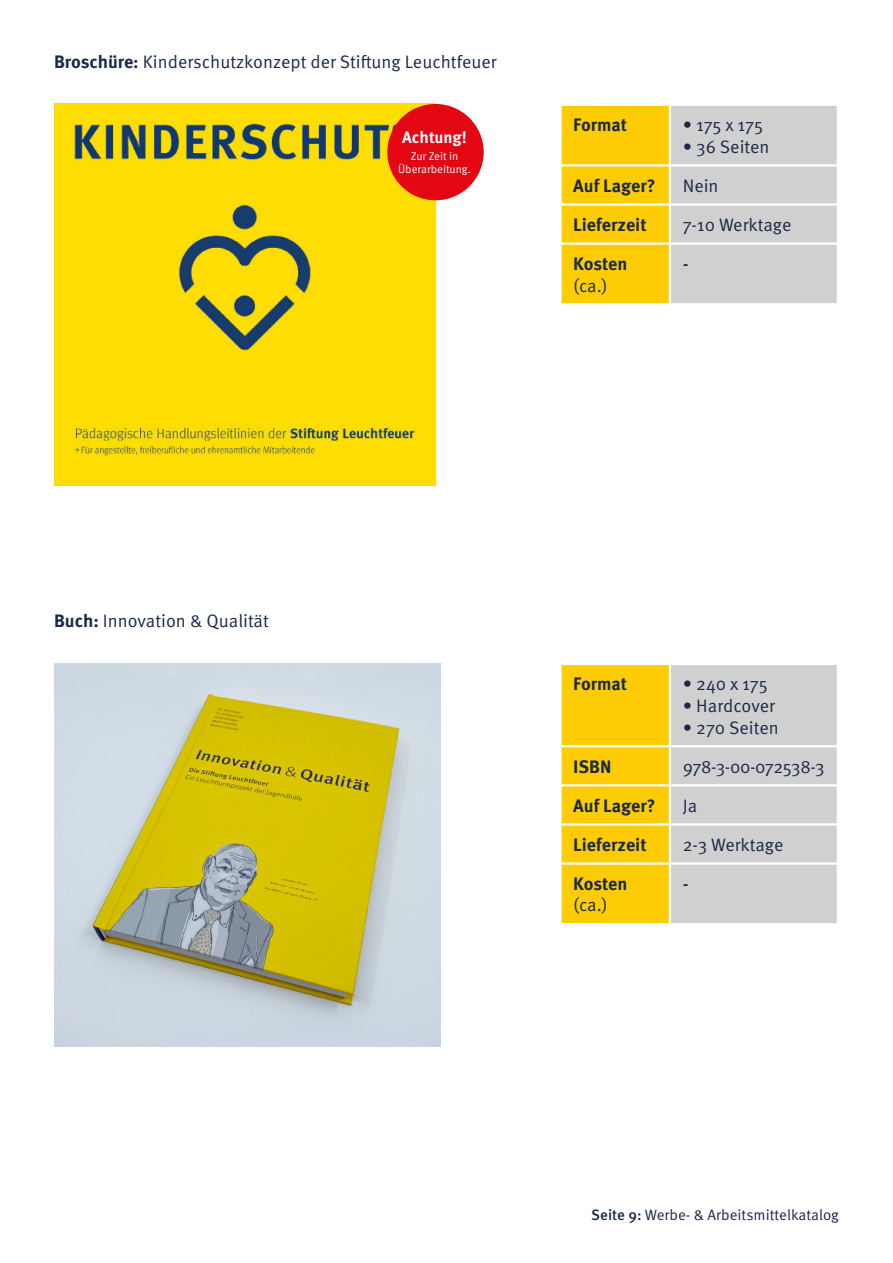
<style>
.page{position:relative;width:893px;height:1263px;background:#fff}
.page>*{position:absolute;margin:0;border:0;box-sizing:border-box;transform-origin:0 0}
.t1{font:18px "Meta Pro Norm";color:#1b2947}
.t2{font:700 18px "Meta Pro";color:#1b2947}
.t3{font:18px "Meta Pro Norm";letter-spacing:-.03em;color:#1b2947}
.t4{font:500 18px "Meta Pro";color:#1b2947}
.t5{font:700 16.5px "Meta Pro";color:#fff}
.t6{font:15px "Meta Pro Norm";color:#1b2947}
.t7{font:11.25px/13.5px "Meta Pro Norm";color:#fff;text-align:center}
.s1{font-family:"Meta Pro";font-weight:700}
.s2{font-family:"Meta Pro";font-weight:500}
</style>
<div class="page">
<img style="left:54px;top:663px;width:386px;height:384px">
<svg style="left:562px;top:665px;width:275px;height:258px;background:#e1ce81"></svg>
<hr style="left:669px;top:665px;width:2px;height:80px;background:#fff">
<hr style="left:559px;top:745px;width:111px;height:2px;background:#fff">
<hr style="left:670px;top:745px;width:169px;height:2px;background:#fff">
<hr style="left:669px;top:747px;width:2px;height:37px;background:#fff">
<hr style="left:559px;top:784px;width:111px;height:2px;background:#fff">
<hr style="left:670px;top:784px;width:169px;height:2px;background:#fff">
<hr style="left:669px;top:786px;width:2px;height:37px;background:#fff">
<hr style="left:559px;top:823px;width:111px;height:2px;background:#fff">
<hr style="left:670px;top:823px;width:169px;height:2px;background:#fff">
<hr style="left:669px;top:825px;width:2px;height:37px;background:#fff">
<hr style="left:559px;top:862px;width:111px;height:3px;background:#fff">
<hr style="left:670px;top:862px;width:169px;height:3px;background:#fff">
<hr style="left:669px;top:865px;width:2px;height:58px;background:#fff">
<img style="left:54px;top:104px;width:381px;height:381px">
<svg style="left:562px;top:106px;width:275px;height:197px;background:#e1ce7f"></svg>
<hr style="left:669px;top:106px;width:2px;height:58px;background:#fff">
<hr style="left:559px;top:164px;width:111px;height:3px;background:#fff">
<hr style="left:670px;top:164px;width:169px;height:3px;background:#fff">
<hr style="left:669px;top:167px;width:2px;height:36px;background:#fff">
<hr style="left:559px;top:203px;width:111px;height:3px;background:#fff">
<hr style="left:670px;top:203px;width:169px;height:3px;background:#fff">
<hr style="left:669px;top:206px;width:2px;height:36px;background:#fff">
<hr style="left:559px;top:242px;width:111px;height:3px;background:#fff">
<hr style="left:670px;top:242px;width:169px;height:3px;background:#fff">
<hr style="left:669px;top:245px;width:2px;height:58px;background:#fff">
<div style="left:387px;top:104px;width:97px;height:96px;background:#e30613;border-radius:50%"></div>
<p class="t1" style="left:54px;top:48px;width:444px"><span class="s1">Broschüre:</span> Kinderschutzkonzept der Stiftung Leuchtfeuer</p>
<p class="t5" style="left:402px;top:125px;width:66px">Achtung!</p>
<p class="t7" style="left:398px;top:148px;width:74px">Zur Zeit in<br>Überarbeitung.</p>
<p class="t2" style="left:573px;top:111px;width:55px">Format</p>
<p class="t1" style="left:683px;top:111px;width:82px">• 175 x 175</p>
<p class="t1" style="left:683px;top:133px;width:88px">• 36 Seiten</p>
<p class="t2" style="left:573px;top:171px;width:84px">Auf Lager?</p>
<p class="t1" style="left:683px;top:172px;width:37px">Nein</p>
<p class="t2" style="left:573px;top:210px;width:75px">Lieferzeit</p>
<p class="t1" style="left:683px;top:211px;width:110px">7-10 Werktage</p>
<p class="t2" style="left:573px;top:250px;width:56px">Kosten</p>
<p class="t1" style="left:573px;top:272px;width:36px">(ca.)</p>
<p class="t4" style="left:683px;top:250px;width:7px">-</p>
<p class="t1" style="left:54px;top:607px;width:216px"><span class="s1">Buch:</span> Innovation &amp; Qualität</p>
<p class="t2" style="left:573px;top:670px;width:55px">Format</p>
<p class="t1" style="left:683px;top:670px;width:86px">• 240 x 175</p>
<p class="t1" style="left:683px;top:692px;width:94px">• Hardcover</p>
<p class="t1" style="left:683px;top:714px;width:98px">• 270 Seiten</p>
<p class="t2" style="left:573px;top:752px;width:40px">ISBN</p>
<p class="t3" style="left:683px;top:753px;width:143px">978-3-00-072538-3</p>
<p class="t2" style="left:573px;top:791px;width:84px">Auf Lager?</p>
<p class="t1" style="left:683px;top:792px;width:16px">Ja</p>
<p class="t2" style="left:573px;top:830px;width:75px">Lieferzeit</p>
<p class="t1" style="left:683px;top:831px;width:102px">2-3 Werktage</p>
<p class="t2" style="left:573px;top:869px;width:56px">Kosten</p>
<p class="t1" style="left:573px;top:892px;width:36px">(ca.)</p>
<p class="t4" style="left:683px;top:870px;width:7px">-</p>
<p class="t6" style="left:591px;top:1204px;width:249px"><span class="s2">Seite 9:</span> Werbe- &amp; Arbeitsmittelkatalog</p>
</div>
